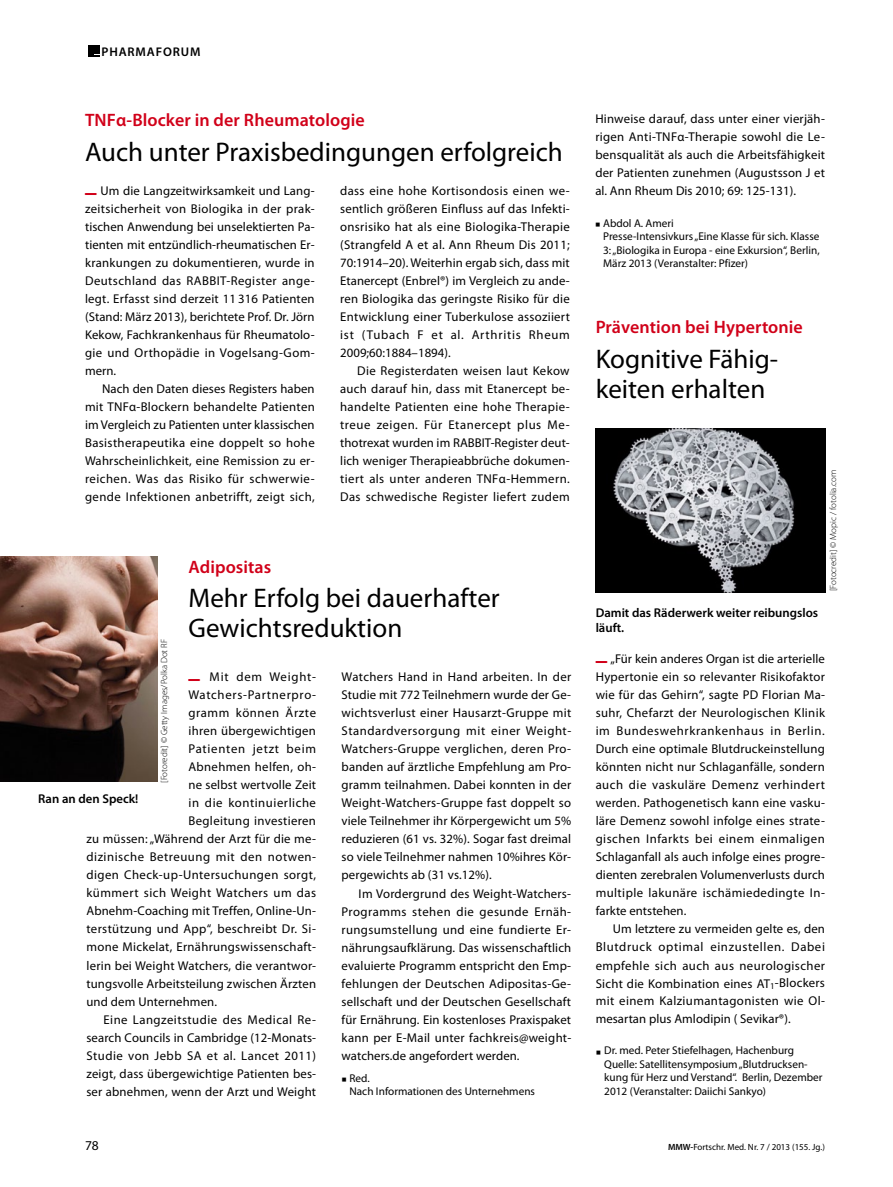
<style>
.page{position:relative;width:893px;height:1187px;background:#fff}
.page>*{position:absolute;margin:0;border:0;box-sizing:border-box;transform-origin:0 0}
.t1{font:40.2px "Myriad Pro";color:#d10019;scale:.57 1}
.t2{font:27px/30px "Myriad Pro";color:#000}
.t3{font:600 18px "Myriad Pro";letter-spacing:.005em;color:#d10019}
.t4{font:13.5px "Myriad Pro";color:#000}
.t5{font:12.75px/18px "Myriad Pro";letter-spacing:.025em;color:#000;text-align:justify}
.t6{font:600 12.75px/15px "Myriad Pro";color:#000}
.t7{font:12.75px "Myriad Pro";letter-spacing:.06em;color:#000}
.t8{font:12.75px "Myriad Pro";letter-spacing:.055em;color:#000}
.t9{font:12.75px "Myriad Pro";letter-spacing:.045em;color:#000}
.t10{font:600 12.6px "Myriad Pro";letter-spacing:.07em;color:#000}
.t11{font:11.25px/13.5px "Myriad Pro";color:#000}
.t12{font:300 9px "Myriad Pro";color:#000}
.t13{font:9px "Myriad Pro";color:#000}
.s1{font-family:"Minion Pro";font-size:13.5px}
.s2{font-weight:600}
</style>
<div class="page">
<div style="left:89px;top:45px;width:11px;height:11px;background:#000"></div>
<img style="left:596px;top:429px;width:229px;height:163px">
<img style="left:0;top:556px;width:157px;height:225px">
<p class="t10" style="left:101px;top:43px;width:101px">PHARMAFORUM</p>
<h3 class="t3" style="left:85px;top:109px;width:281px">TNFα-Blocker in der Rheumatologie</h3>
<h2 class="t2" style="left:85px;top:136px;width:479px">Auch unter Praxisbedingungen erfolgreich</h2>
<h1 class="t1" style="left:85px;top:152px;width:22px">_</h1>
<p class="t5" style="left:85px;top:181px;width:231px;text-indent:16px">Um die Langzeitwirksamkeit und Lang&shy;zeitsicherheit von Biologika in der prak&shy;tischen Anwendung bei unselektierten Pa&shy;tienten mit entzündlich-rheumatischen Er&shy;krankungen zu dokumentieren, wurde in Deutschland das RABBIT-Register ange&shy;legt. Erfasst sind derzeit 11 316 Patienten (Stand: März 2013), berichtete Prof. Dr. Jörn Kekow, Fachkrankenhaus für Rheumatolo&shy;gie und Orthopädie in Vogelsang-Gom&shy;mern.</p>
<p class="t5" style="left:85px;top:379px;width:231px;text-indent:17px">Nach den Daten dieses Registers haben mit TNFα-Blockern behandelte Patienten im Vergleich zu Patienten unter klassischen Basistherapeutika eine doppelt so hohe Wahrscheinlichkeit, eine Remission zu er&shy;reichen. Was das Risiko für schwerwie&shy;gende Infektionen anbetrifft, zeigt sich,</p>
<p class="t5" style="left:340px;top:181px;width:231px">dass eine hohe Kortisondosis einen we&shy;sentlich größeren Einfluss auf das Infekti&shy;onsrisiko hat als eine Biologika-Therapie (Strangfeld A et al. Ann Rheum Dis 2011; 70:1914–20). Weiterhin ergab sich, dass mit Etanercept (Enbrel®) im Vergleich zu ande&shy;ren Biologika das geringste Risiko für die Entwicklung einer Tuberkulose assoziiert ist (Tubach F et al. Arthritis Rheum 2009;60:1884–1894).</p>
<p class="t5" style="left:340px;top:361px;width:231px;text-indent:17px">Die Registerdaten weisen laut Kekow auch darauf hin, dass mit Etanercept be&shy;handelte Patienten eine hohe Therapie&shy;treue zeigen. Für Etanercept plus Me&shy;thotrexat wurden im RABBIT-Register deut&shy;lich weniger Therapieabbrüche dokumen&shy;tiert als unter anderen TNFα-Hemmern.<br>Das schwedische Register liefert zudem</p>
<h3 class="t3" style="left:189px;top:555px;width:84px">Adipositas</h3>
<h2 class="t2" style="left:189px;top:582px;width:313px">Mehr Erfolg bei dauerhafter<br>Gewichtsreduktion</h2>
<p class="t12" style="left:159px;top:782px;width:145px;rotate:-90deg">[Fotoredit] © Getty Images/Polka Dot RF</p>
<h1 class="t1" style="left:189px;top:638px;width:22px">_</h1>
<p class="t7" style="left:210px;top:669px;width:108px">Mit dem Weight-</p>
<p class="t8" style="left:189px;top:687px;width:129px">Watchers-Partnerpro-</p>
<p class="t9" style="left:189px;top:705px;width:129px">gramm können Ärzte</p>
<p class="t5" style="left:189px;top:721px;width:129px">ihren übergewichtigen</p>
<p class="t7" style="left:189px;top:741px;width:129px">Patienten jetzt beim</p>
<p class="t5" style="left:189px;top:757px;width:129px">Abnehmen helfen, oh-</p>
<p class="t5" style="left:189px;top:775px;width:129px">ne selbst wertvolle Zeit</p>
<p class="t5" style="left:189px;top:793px;width:129px">in die kontinuierliche</p>
<p class="t5" style="left:189px;top:811px;width:129px">Begleitung investieren</p>
<p class="t5" style="left:86px;top:829px;width:231px">zu müssen: „Während der Arzt für die me-</p>
<p class="t5" style="left:86px;top:847px;width:231px">dizinische Betreuung mit den notwen-</p>
<p class="t5" style="left:86px;top:865px;width:231px">digen Check-up-Untersuchungen sorgt,</p>
<p class="t5" style="left:86px;top:883px;width:231px">kümmert sich Weight Watchers um das</p>
<p class="t5" style="left:86px;top:901px;width:231px">Abnehm-Coaching mit Treffen, Online-Un-</p>
<p class="t5" style="left:86px;top:919px;width:231px">terstützung und App“, beschreibt Dr. Si-</p>
<p class="t5" style="left:86px;top:937px;width:231px">mone Mickelat, Ernährungswissenschaft-</p>
<p class="t5" style="left:86px;top:955px;width:231px">lerin bei Weight Watchers, die verantwor-</p>
<p class="t5" style="left:86px;top:973px;width:231px">tungsvolle Arbeitsteilung zwischen Ärzten</p>
<p class="t5" style="left:86px;top:991px;width:132px">und dem Unternehmen.</p>
<p class="t5" style="left:103px;top:1009px;width:214px">Eine Langzeitstudie des Medical Re-</p>
<p class="t5" style="left:86px;top:1027px;width:231px">search Councils in Cambridge (12-Monats-</p>
<p class="t5" style="left:86px;top:1045px;width:231px">Studie von Jebb SA et al. Lancet 2011)</p>
<p class="t5" style="left:86px;top:1063px;width:231px">zeigt, dass übergewichtige Patienten bes-</p>
<p class="t5" style="left:86px;top:1081px;width:231px">ser abnehmen, wenn der Arzt und Weight</p>
<p class="t6" style="left:38px;top:790px;width:102px">Ran an den Speck!</p>
<p class="t5" style="left:342px;top:667px;width:231px">Watchers Hand in Hand arbeiten. In der Studie mit 772 Teilnehmern wurde der Ge&shy;wichtsverlust einer Hausarzt-Gruppe mit Standardversorgung mit einer Weight-Watchers-Gruppe verglichen, deren Pro&shy;banden auf ärztliche Empfehlung am Pro&shy;gramm teilnahmen. Dabei konnten in der Weight-Watchers-Gruppe fast doppelt so viele Teilnehmer ihr Körpergewicht um 5% reduzieren (61 vs. 32%). Sogar fast dreimal so viele Teilnehmer nahmen 10%ihres Kör&shy;pergewichts ab (31 vs.12%).</p>
<p class="t5" style="left:342px;top:884px;width:231px;text-indent:17px">Im Vordergrund des Weight-Watchers-Programms stehen die gesunde Ernäh&shy;rungsumstellung und eine fundierte Er&shy;nährungsaufklärung. Das wissenschaftlich evaluierte Programm entspricht den Emp&shy;fehlungen der Deutschen Adipositas-Ge&shy;sellschaft und der Deutschen Gesellschaft für Ernährung. Ein kostenloses Praxispaket kann per E-Mail unter fachkreis@weight&shy;watchers.de angefordert werden.</p>
<p class="t11" style="left:349px;top:1070px;width:187px;text-indent:-8px"><span class="s1">■</span> Red.<br>Nach Informationen des Unternehmens</p>
<p class="t5" style="left:595px;top:110px;width:231px">Hinweise darauf, dass unter einer vierjäh&shy;rigen Anti-TNFα-Therapie sowohl die Le&shy;bensqualität als auch die Arbeitsfähigkeit der Patienten zunehmen (Augustsson J et al. Ann Rheum Dis 2010; 69: 125-131).</p>
<p class="t11" style="left:603px;top:216px;width:218px;text-indent:-8px"><span class="s1">■</span> Abdol A. Ameri<br>Presse-Intensivkurs „Eine Klasse für sich. Klasse 3: „Biologika in Europa - eine Exkursion“, Berlin, März 2013 (Veranstalter: Pfizer)</p>
<h3 class="t3" style="left:596px;top:316px;width:209px">Prävention bei Hypertonie</h3>
<h2 class="t2" style="left:596px;top:343px;width:184px">Kognitive Fähig&shy;keiten erhalten</h2>
<p class="t6" style="left:596px;top:604px;width:224px">Damit das Räderwerk weiter reibungslos läuft.</p>
<p class="t12" style="left:828px;top:591px;width:123px;rotate:-90deg">[Fotocredit] © Mopic / fotolia.com</p>
<p class="t5" style="left:596px;top:649px;width:231px;text-indent:15px">„Für kein anderes Organ ist die arterielle Hypertonie ein so relevanter Risikofaktor wie für das Gehirn“, sagte PD Florian Ma&shy;suhr, Chefarzt der Neurologischen Klinik im Bundeswehrkrankenhaus in Berlin.<br>Durch eine optimale Blutdruckeinstellung könnten nicht nur Schlaganfälle, sondern auch die vaskuläre Demenz verhindert werden. Pathogenetisch kann eine vasku&shy;läre Demenz sowohl infolge eines strate&shy;gischen Infarkts bei einem einmaligen Schlaganfall als auch infolge eines progre&shy;dienten zerebralen Volumenverlusts durch multiple lakunäre ischämiededingte In&shy;farkte entstehen.</p>
<p class="t5" style="left:596px;top:919px;width:231px;text-indent:17px">Um letztere zu vermeiden gelte es, den Blutdruck optimal einzustellen. Dabei empfehle sich auch aus neurologischer Sicht die Kombination eines AT<sub>1</sub>-Blockers mit einem Kalziumantagonisten wie Ol&shy;mesartan plus Amlodipin ( Sevikar®).</p>
<p class="t11" style="left:604px;top:1043px;width:220px;text-indent:-9px"><span class="s1">■</span> Dr. med. Peter Stiefelhagen, Hachenburg Quelle: Satellitensymposium „Blutdrucksen&shy;kung für Herz und Verstand“. Berlin, Dezember 2012 (Veranstalter: Daiichi Sankyo)</p>
<h1 class="t1" style="left:596px;top:620px;width:22px">_</h1>
<p class="t4" style="left:85px;top:1136px;width:15px">78</p>
<p class="t13" style="left:668px;top:1140px;width:158px"><span class="s2">MMW-</span>Fortschr. Med. Nr. 7 / 2013 (155. Jg.)</p>
</div>
